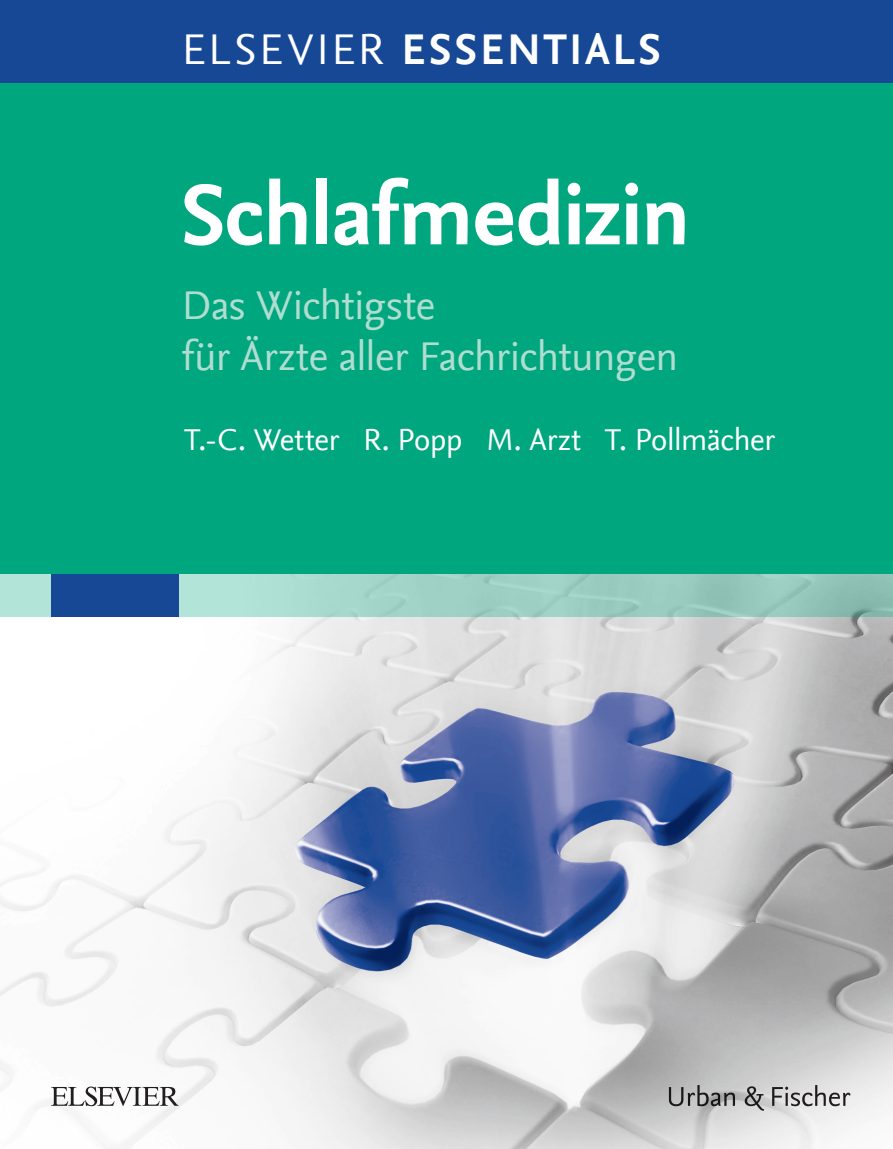
<style>
.page{position:relative;width:893px;height:1149px;background:#fff}
.page>*{position:absolute;margin:0;border:0;box-sizing:border-box;transform-origin:0 0}
.t1{font:700 90px "Nexus Sans Offc";letter-spacing:-.015em;color:#fff}
.t2{font:700 45px "Nexus Sans Offc";letter-spacing:.06em;color:#fff}
.t3{font:42px/50.4px "Nexus Sans Offc";letter-spacing:-.015em;color:#b1ddd1}
.t4{font:31.5px "Nexus Sans Offc";letter-spacing:-.015em;color:#fff}
.s1{font-weight:400}
</style>
<div class="page">
<div style="left:0;top:0;width:893px;height:1148px;background:#00a77e"></div>
<div style="left:0;top:0;width:893px;height:83px;background:#174895"></div>
<img style="left:0;top:617px;width:893px;height:531px">
<svg style="left:0;top:574px;width:893px;height:43px;background:#9fd1c5"></svg>
<svg style="left:51px;top:1086px;width:128px;height:19px;background:#bdbcbd"></svg>
<svg style="left:669px;top:1084px;width:181px;height:26px;background:#aeadae"></svg>
<div style="left:51px;top:574px;width:128px;height:43px;background:#174895"></div>
<p class="t2" style="left:182px;top:24px;width:481px"><span class="s1">ELSEVIER</span> ESSENTIALS</p>
<h1 class="t1" style="left:180px;top:164px;width:512px">Schlafmedizin</h1>
<p class="t3" style="left:182px;top:282px;width:498px">Das Wichtigste<br>für Ärzte aller Fachrichtungen</p>
<p class="t4" style="left:184px;top:422px;width:593px">T.-C. Wetter R. Popp M. Arzt T. Pollmächer</p>
</div>
